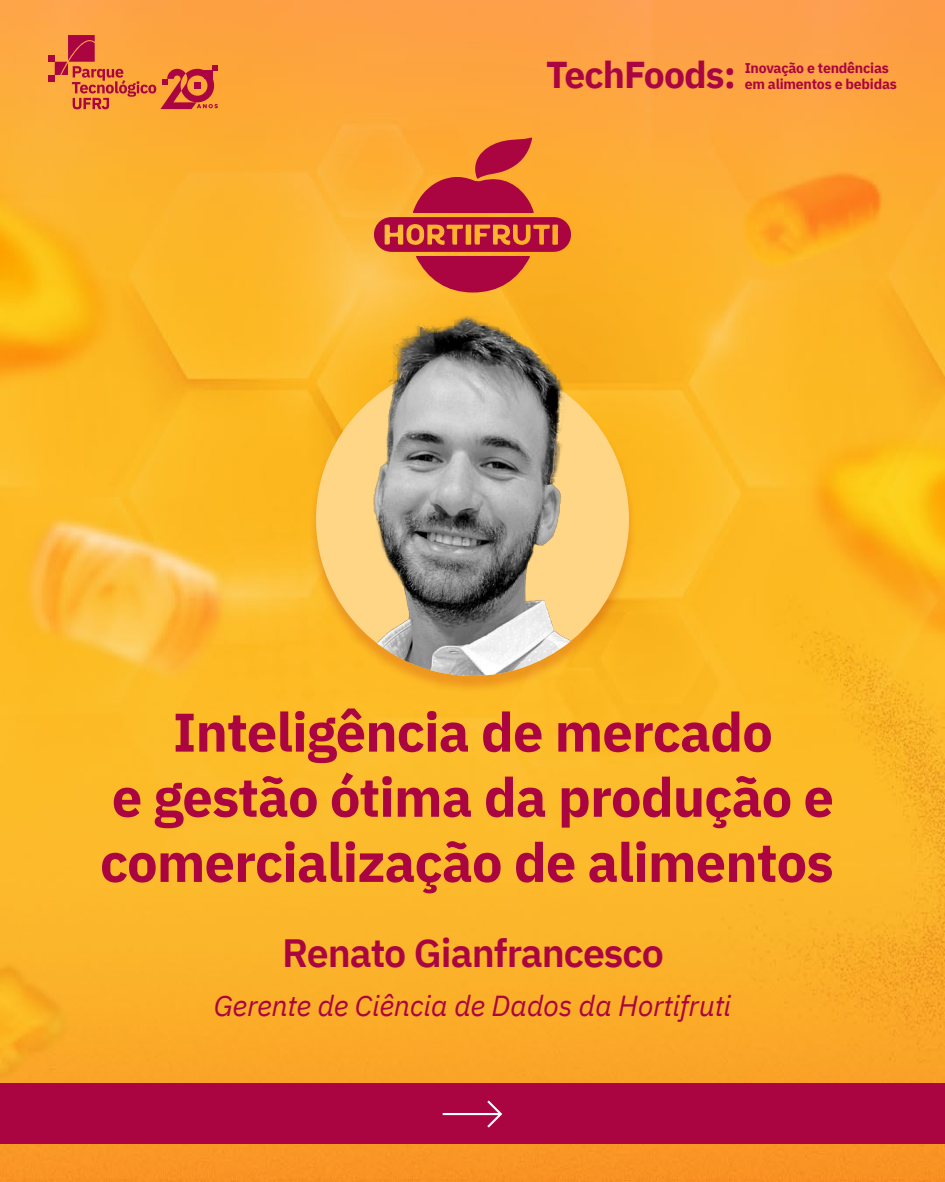
<style>
.page{position:relative;width:945px;height:1182px;background:#fff}
.page>*{position:absolute;margin:0;border:0;box-sizing:border-box;transform-origin:0 0}
.t1{font:700 54.25px/65.1px "IBM Plex Sans";letter-spacing:-.015em;color:#aa0541;text-align:center}
.t2{font:600 39.38px "IBM Plex Sans";letter-spacing:-.025em;color:#aa0541}
.t3{font:700 37.27px "IBM Plex Sans";letter-spacing:-.025em;color:#aa0541}
.t4{font:italic 28.88px "IBM Plex Sans";letter-spacing:-.01em;color:#aa0541}
.t5{font:700 14.09px/16.9px "IBM Plex Sans";letter-spacing:-.015em;color:#aa0541}
</style>
<div class="page">
<img style="left:0;top:0;width:945px;height:1181px">
<img style="left:284px;top:340px;width:377px;height:377px">
<svg style="left:372px;top:137px;width:201px;height:155px;background:#db6b37"></svg>
<img style="left:316px;top:315px;width:313px;height:360px">
<div style="left:0;top:1083px;width:945px;height:60px;background:#aa0541"></div>
<svg style="left:443px;top:1100px;width:59px;height:27px"></svg>
<div style="left:48px;top:75px;width:7px;height:7px;background:#aa0541"></div>
<div style="left:48px;top:55px;width:7px;height:7px;background:#aa0541"></div>
<svg style="left:55px;top:35px;width:163px;height:74px;background:#e8803c"></svg>
<div style="left:194px;top:82px;width:7px;height:7px;background:#aa0541"></div>
<p class="t3" style="left:546px;top:45px;width:191px">TechFoods:</p>
<p class="t5" style="left:745px;top:58px;width:154px">Inovação e tendências em alimentos e bebidas</p>
<p class="t1" style="left:100px;top:695px;width:735px">Inteligência de mercado<br>e gestão ótima da produção e comercialização de alimentos</p>
<p class="t2" style="left:282px;top:922px;width:383px">Renato Gianfrancesco</p>
<p class="t4" style="left:214px;top:983px;width:519px">Gerente de Ciência de Dados da Hortifruti</p>
</div>
